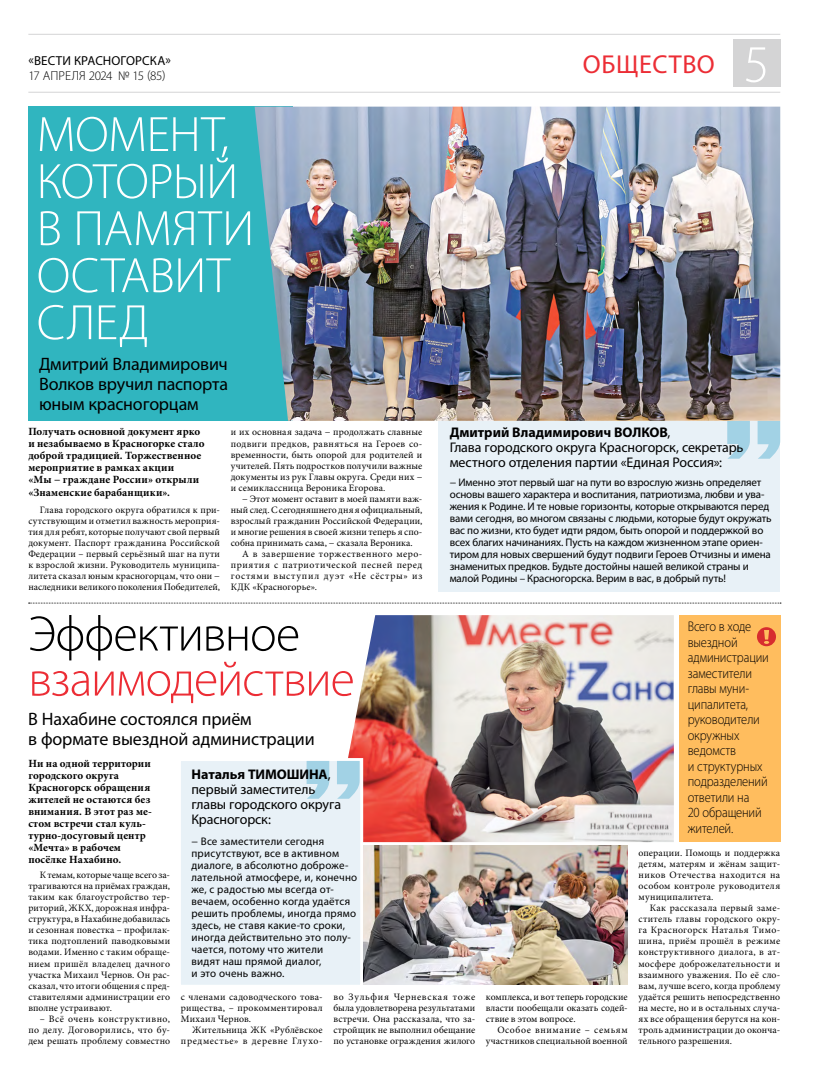
<style>
.page{position:relative;width:820px;height:1078px;background:#fff}
.page>*{position:absolute;margin:0;border:0;box-sizing:border-box;transform-origin:0 0}
.t1{font:300 53px "Myriad Pro";color:#fff}
.t2{font:300 50px/47px "Myriad Pro";letter-spacing:-.01em;color:#fff}
.t3{font:300 50px "Myriad Pro";letter-spacing:-.025em;color:#ec2d35}
.t4{font:300 50px "Myriad Pro";letter-spacing:-.015em;color:#000}
.t5{font:26px "Myriad Pro";letter-spacing:.02em;color:#ec2d35}
.t6{font:18px/20px "Myriad Pro";letter-spacing:-.01em;color:#000;text-align:justify}
.t7{font:14px/15px "Myriad Pro";letter-spacing:-.01em;color:#000}
.t8{font:300 14px/15.5px "Myriad Pro";letter-spacing:-.01em;color:#000;scale:.9 1}
.t9{font:13px "Myriad Pro";letter-spacing:.01em;color:#000}
.t10{font:300 13px "Myriad Pro";letter-spacing:-.025em;color:#000}
.t11{font:11px/12px "Myriad Pro";letter-spacing:-.01em;color:#000}
.t12{font:700 11px/12px "Minion Pro";letter-spacing:.015em;color:#000}
.t13{font:11px/12px "Myriad Pro";letter-spacing:.015em;color:#000}
.t14{font:9.8px/11.1px "Minion Pro";letter-spacing:.015em;color:#000;text-align:justify}
.t15{font:9.8px/11.1px "Minion Pro";letter-spacing:.035em;color:#000;text-align:right}
.t16{font:9.8px "Minion Pro";letter-spacing:.055em;color:#000}
.t17{font:9.8px "Minion Pro";letter-spacing:.05em;color:#000}
.t18{font:9.8px "Minion Pro";letter-spacing:.08em;color:#000}
.s1{font-weight:700}
</style>
<div class="page">
<hr style="left:28px;top:92px;width:752px;height:1px;background:#d4d4d5">
<hr style="left:28px;top:34px;width:752px;height:1px;background:#d4d4d5">
<div style="left:732px;top:40px;width:48px;height:47px;background:#d4d4d5"></div>
<div style="left:679px;top:615px;width:101px;height:226px;background:#ffbd5e"></div>
<div style="left:28px;top:107px;width:265px;height:313px;background:#30b5bf"></div>
<img style="left:254px;top:107px;width:526px;height:313px">
<div style="left:438px;top:421px;width:342px;height:170px;background:#e8f1f7"></div>
<svg style="left:727px;top:421px;width:53px;height:37px"></svg>
<svg style="left:29px;top:602px;width:751px;height:1px"></svg>
<img style="left:348px;top:615px;width:325px;height:226px">
<div style="left:178px;top:757px;width:185px;height:230px;background:#e8f1f7;border:3px solid #fff"></div>
<svg style="left:757px;top:627px;width:18px;height:19px"></svg>
<svg style="left:306px;top:760px;width:53px;height:38px"></svg>
<img style="left:363px;top:845px;width:264px;height:139px">
<h3 class="t9" style="left:29px;top:53px;width:144px">«ВЕСТИ КРАСНОГОРСКА»</h3>
<h3 class="t10" style="left:28px;top:68px;width:139px">17 АПРЕЛЯ 2024 № 15 (85)</h3>
<h2 class="t2" style="left:37px;top:110px;width:219px">МОМЕНТ,<br>КОТОРЫЙ<br>В ПАМЯТИ<br>ОСТАВИТ<br>СЛЕД</h2>
<h3 class="t6" style="left:39px;top:353px;width:191px">Дмитрий Владимирович Волков вручил паспорта юным красногорцам</h3>
<p class="t12" style="left:28px;top:425px;width:177px">Получать основной документ ярко и незабываемо в Красногорке стало доброй традицией. Торжественное мероприятие в рамках акции<br>«Мы − граждане России» открыли «Знаменские барабанщики».</p>
<p class="t14" style="left:28px;top:504px;width:193px;text-indent:11px">Глава городского округа обратился к при&shy;сутствующим и отметил важность мероприя&shy;тия для ребят, которые получают свой первый документ. Паспорт гражданина Российской Федерации – первый серьёзный шаг на пути к взрослой жизни. Руководитель муниципа&shy;литета сказал юным красногорцам, что они − наследники великого поколения Победителей,</p>
<p class="t14" style="left:231px;top:426px;width:193px">и их основная задача − продолжать славные подвиги предков, равняться на Героев со&shy;временности, быть опорой для родителей и учителей. Пять подростков получили важные документы из рук Главы округа. Среди них − и семиклассница Вероника Егорова.</p>
<p class="t14" style="left:242px;top:493px;width:182px">− Этот момент оставит в моей памяти важ-</p>
<p class="t14" style="left:231px;top:504px;width:193px">ный след. С сегодняшнего дня я официальный,</p>
<p class="t14" style="left:231px;top:515px;width:193px">взрослый гражданин Российской Федерации,</p>
<p class="t14" style="left:231px;top:526px;width:193px">и многие решения в своей жизни теперь я спо-</p>
<p class="t14" style="left:231px;top:537px;width:183px">собна принимать сама, − сказала Вероника.</p>
<p class="t17" style="left:242px;top:547px;width:182px">А в завершение торжественного меро-</p>
<p class="t16" style="left:231px;top:558px;width:193px">приятия с патриотической песней перед</p>
<p class="t18" style="left:231px;top:569px;width:193px">гостями выступил дуэт «Не сёстры» из</p>
<p class="t14" style="left:231px;top:581px;width:88px">КДК «Красногорье».</p>
<h3 class="t5" style="left:582px;top:48px;width:133px">ОБЩЕСТВО</h3>
<h1 class="t1" style="left:743px;top:32px;width:27px">5</h1>
<h3 class="t7" style="left:449px;top:425px;width:295px"><span class="s1">Дмитрий Владимирович ВОЛКОВ</span>,<br>Глава городского округа Красногорск, секретарь местного отделения партии «Единая Россия»:</h3>
<p class="t11" style="left:449px;top:476px;width:323px">− Именно этот первый шаг на пути во взрослую жизнь определяет основы вашего характера и воспитания, патриотизма, любви и ува&shy;жения к Родине. И те новые горизонты, которые открываются перед вами сегодня, во многом связаны с людьми, которые будут окружать вас по жизни, кто будет идти рядом, быть опорой и поддержкой во всех благих начинаниях. Пусть на каждом жизненном этапе ориен&shy;тиром для новых свершений будут подвиги Героев Отчизны и имена знаменитых предков. Будьте достойны нашей великой страны и малой Родины – Красногорска. Верим в вас, в добрый путь!</p>
<h2 class="t4" style="left:28px;top:603px;width:273px">Эффективное</h2>
<h2 class="t3" style="left:28px;top:648px;width:328px">взаимодействие</h2>
<h3 class="t6" style="left:28px;top:708px;width:288px">В Нахабине состоялся приём<br>в формате выездной администрации</h3>
<h3 class="t7" style="left:191px;top:766px;width:151px"><span class="s1">Наталья ТИМОШИНА</span>, первый заместитель главы городского округа<br>Красногорск:</h3>
<p class="t13" style="left:191px;top:834px;width:167px">− Все заместители сегодня присутствуют, все в активном диалоге, в абсолютно доброже&shy;лательной атмосфере, и, конечно же, с радостью мы всегда от&shy;вечаем, особенно когда удаётся решить проблемы, иногда прямо здесь, не ставя какие-то сроки, иногда действительно это полу&shy;чается, потому что жители<br>видят наш прямой диалог,<br>и это очень важно.</p>
<p class="t12" style="left:28px;top:757px;width:125px">Ни на одной территории городского округа<br>Красногорск обращения жителей не остаются без внимания. В этот раз ме&shy;стом встречи стал куль&shy;турно-досуговый центр «Мечта» в рабочем посёлке Нахабино.</p>
<p class="t14" style="left:28px;top:869px;width:143px;text-indent:11px">К темам, которые чаще всего за&shy;трагиваются на приёмах граждан, таким как благоустройство тер&shy;риторий, ЖКХ, дорожная инфра&shy;структура, в Нахабине добавилась и сезонная повестка – профилак&shy;тика подтоплений паводковыми водами. Именно с таким обраще&shy;нием пришёл владелец дачного участка Михаил Чернов. Он рас&shy;сказал, что итоги общения с пред&shy;ставителями администрации его вполне устраивают.</p>
<p class="t14" style="left:28px;top:1012px;width:143px;text-indent:11px">– Всё очень конструктивно, по делу. Договорились, что бу&shy;дем решать проблему совместно</p>
<p class="t14" style="left:333px;top:990px;width:143px">во Зульфия Черневская тоже была удовлетворена результатами встречи. Она рассказала, что за&shy;стройщик не выполнил обещание по установке ограждения жилого</p>
<p class="t14" style="left:486px;top:990px;width:143px">комплекса, и вот теперь городские власти пообещали оказать содей&shy;ствие в этом вопросе.</p>
<p class="t14" style="left:181px;top:990px;width:143px">с членами садоводческого това&shy;рищества, – прокомментировал Михаил Чернов.</p>
<p class="t15" style="left:181px;top:1023px;width:143px">Жительница ЖК «Рублёвское предместье» в деревне Глухо-</p>
<p class="t14" style="left:486px;top:1023px;width:143px;text-align:right">Особое внимание – семьям участников специальной военной</p>
<h3 class="t8" style="left:687px;top:618px;width:92px">Всего в ходе выездной администрации заместители главы муни&shy;ципалитета, руководители окружных ведомств<br>и структурных подразделений ответили на<br>20 обращений жителей.</h3>
<p class="t14" style="left:638px;top:847px;width:143px">операции. Помощь и поддержка детям, матерям и жёнам защит&shy;ников Отечества находится на особом контроле руководителя муниципалитета.</p>
<p class="t14" style="left:638px;top:902px;width:143px;text-indent:11px">Как рассказала первый заме&shy;ститель главы городского окру&shy;га Красногорск Наталья Тимо&shy;шина, приём прошёл в режиме конструктивного диалога, в ат&shy;мосфере доброжелательности и взаимного уважения. По её сло&shy;вам, лучше всего, когда проблему удаётся решить непосредственно на месте, но и в остальных случа&shy;ях все обращения берутся на кон&shy;троль администрации до оконча&shy;тельного разрешения.</p>
</div>
